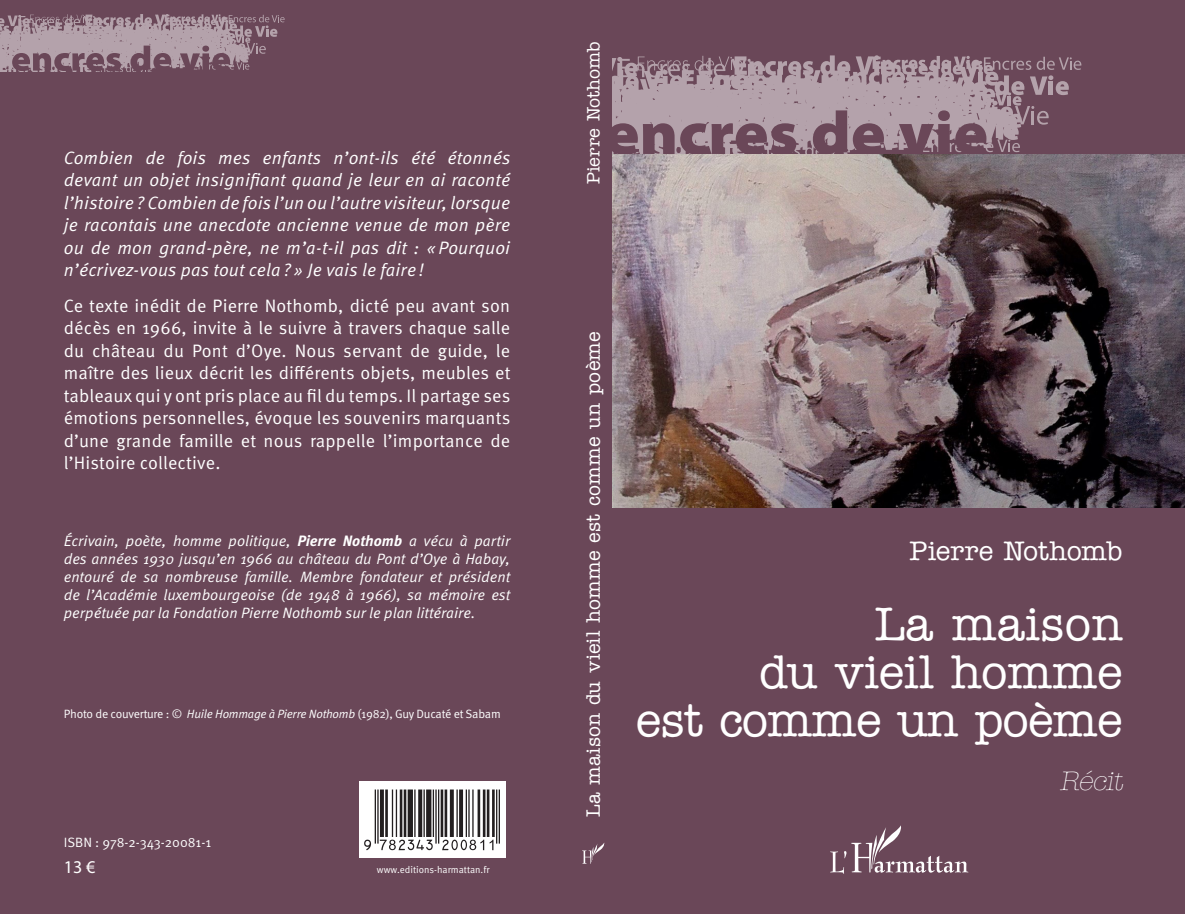
<style>
.page{position:relative;width:1185px;height:914px;background:#6a4758}
.page>*{position:absolute;margin:0;border:0;box-sizing:border-box;transform-origin:0 0}
.t1{font:500 47.25px/48px "American Typewriter Std";letter-spacing:-.01em;color:#fff;text-align:right}
.t2{font:500 27px "American Typewriter Std";letter-spacing:-.01em;color:#fff}
.t3{font:italic 300 27px "American Typewriter Std";color:#fff}
.t4{font:500 19.5px "American Typewriter Std";letter-spacing:.01em;color:#fff}
.t5{font:18px/22.5px "Meta Pro";letter-spacing:.01em;color:#fff;text-align:justify}
.t6{font:italic 18px/22.5px "Meta Pro";letter-spacing:.01em;color:#fff;text-align:justify}
.t7{font:500 18px "American Typewriter Std";letter-spacing:-.01em;color:#fff}
.t8{font:18px "Myriad Pro";color:#fff}
.t9{font:italic 15px/18px "Meta Pro";color:#fff;text-align:justify}
.t10{font:13.5px "Meta Pro";color:#fff}
.t11{font:12px "Meta Pro";letter-spacing:-.02em;color:#fff}
.t12{font:9.75px "Meta Pro";color:#fff}
.s1{font-weight:700}
.s2{font-style:italic}
</style>
<div class="page">
<svg style="left:0;top:14px;width:285px;height:58px"></svg>
<svg style="left:612px;top:55px;width:469px;height:100px"></svg>
<svg style="left:830px;top:825px;width:138px;height:49px"></svg>
<svg style="left:582px;top:842px;width:23px;height:21px"></svg>
<div style="left:360px;top:781px;width:146px;height:77px;background:#fff"></div>
<img style="left:612px;top:155px;width:573px;height:353px">
<p class="t6" style="left:64px;top:147px;width:448px">Combien de fois mes enfants n’ont-ils été étonnés devant un objet insignifiant quand je leur en ai raconté l’histoire ? Combien de fois l’un ou l’autre visiteur, lorsque je racontais une anecdote ancienne venue de mon père ou de mon grand-père, ne m’a-t-il pas dit : « Pourquoi n’écrivez-vous pas tout cela ? » Je vais le faire !</p>
<p class="t5" style="left:64px;top:294px;width:448px">Ce texte inédit de Pierre Nothomb, dicté peu avant son décès en 1966, invite à le suivre à travers chaque salle du château du Pont d’Oye. Nous servant de guide, le maître des lieux décrit les différents objets, meubles et tableaux qui y ont pris place au fil du temps. Il partage ses émotions personnelles, évoque les souvenirs marquants d’une grande famille et nous rappelle l’importance de l’Histoire collective.</p>
<p class="t9" style="left:64px;top:532px;width:448px">Écrivain, poète, homme politique, <span class="s1">Pierre Nothomb</span> a vécu à partir des années 1930 jusqu’en 1966 au château du Pont d’Oye à Habay, entouré de sa nombreuse famille. Membre fondateur et président de l’Académie luxembourgeoise (de 1948 à 1966), sa mémoire est perpétuée par la Fondation Pierre Nothomb sur le plan littéraire.</p>
<p class="t11" style="left:64px;top:706px;width:439px">Photo de couverture : © <span class="s2">Huile Hommage à Pierre Nothomb</span> (1982), Guy Ducaté et Sabam</p>
<p class="t10" style="left:64px;top:833px;width:149px">ISBN : 978-2-343-20081-1</p>
<p class="t8" style="left:64px;top:855px;width:33px">13 €</p>
<p class="t12" style="left:377px;top:862px;width:114px">www.editions-harmattan.fr</p>
<p class="t7" style="left:583px;top:184px;width:144px;rotate:-90deg">Pierre Nothomb</p>
<p class="t4" style="left:583px;top:817px;width:487px;rotate:-90deg">La maison du vieil homme est comme un poème</p>
<h2 class="t2" style="left:910px;top:535px;width:215px">Pierre Nothomb</h2>
<h1 class="t1" style="left:636px;top:600px;width:488px">La maison<br>du vieil homme<br>est comme un poème</h1>
<h2 class="t3" style="left:1059px;top:765px;width:71px">Récit</h2>
</div>
